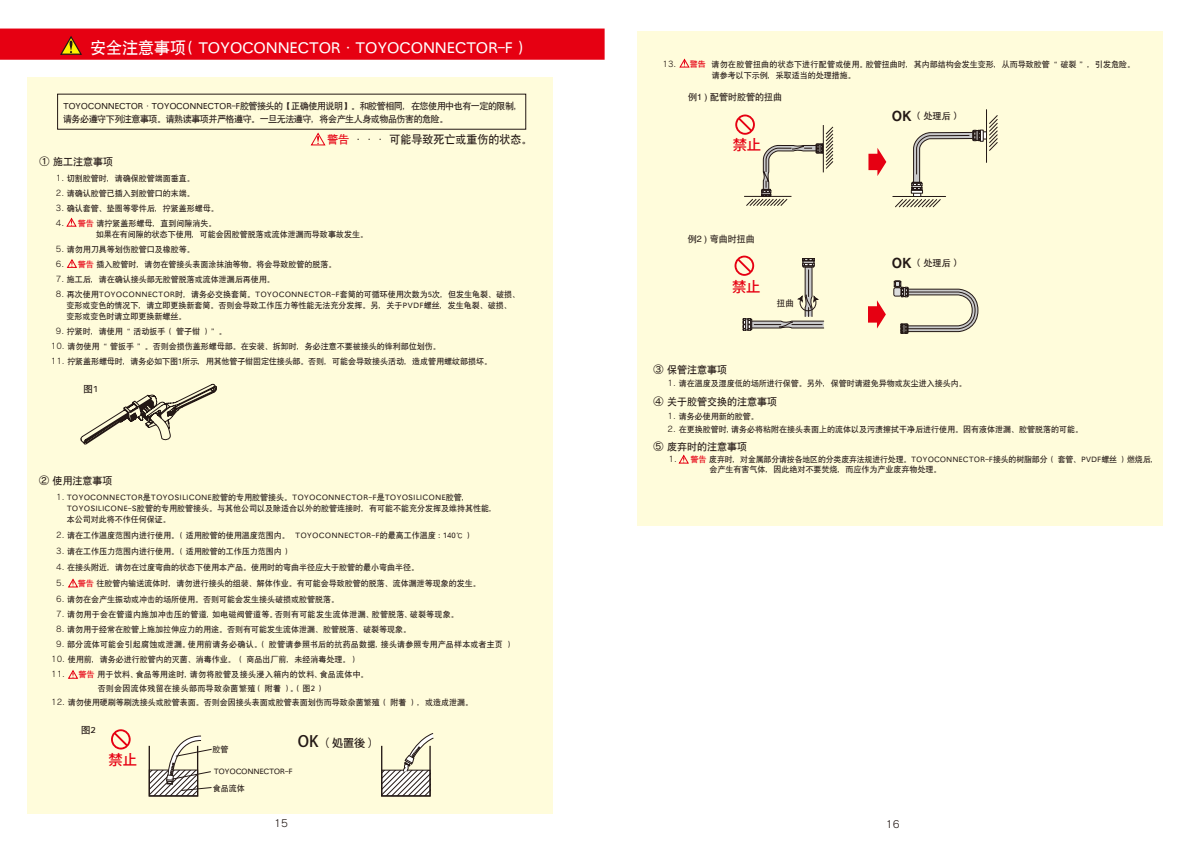
<style>
.page{position:relative;width:1191px;height:842px;background:#fff}
.page>*{position:absolute;margin:0;border:0;box-sizing:border-box;transform-origin:0 0}
.t1{font:16px "SIL Hei Med Jian";letter-spacing:-.05em;color:#fff}
.t2{font:500 14.2px "Koz Go Pro";color:#e60012}
.t3{font:500 11.1px "Koz Go Pro";color:#231815}
.t4{font:11px "SIL Hei Med Jian";color:#231815}
.t5{font:10px "SIL Hei Med Jian";color:#231815}
.t6{font:10px "Rodin Pro M";color:#231815}
.t7{font:9px/13px "SIL Hei Med Jian";letter-spacing:-.05em;color:#231815}
.t8{font:9px "SIL Hei Med Jian";color:#231815}
.t9{font:9px "SIL Hei Med Jian";letter-spacing:-.05em;color:#231815;scale:1.1 1}
.t10{font:8.5px "SIL Hei Med Jian";color:#231815}
.t11{font:8px/11px "SIL Hei Med Jian";color:#231815}
.t12{font:8px "SIL Hei Med Jian";letter-spacing:.03em;color:#231815}
.t13{font:8px/13.6px "SIL Hei Med Jian";letter-spacing:.04em;color:#231815;text-align:center}
.t14{font:8px "SIL Hei Med Jian";letter-spacing:-.05em;color:#231815}
.s1{font-family:"Rodin Pro DB"}
.s2{color:#e60012}
.s3{font-family:"Rodin Pro M"}
.s4{font-size:15.5px}
.s5{font-family:"Rodin Pro DB";color:#e60012}
.s6{font-family:"Helvetica"}
.s7{font-family:"Rodin Pro B";font-size:13px}
</style>
<div class="page">
<div style="left:0;top:29px;width:604px;height:31px;background:#e60012"></div>
<div style="left:27px;top:77px;width:526px;height:736px;background:#fffcdb"></div>
<svg style="left:67px;top:259px;width:10px;height:9px"></svg>
<svg style="left:66px;top:218px;width:11px;height:9px"></svg>
<svg style="left:80px;top:384px;width:137px;height:61px"></svg>
<svg style="left:68px;top:579px;width:10px;height:8px"></svg>
<svg style="left:68px;top:670px;width:10px;height:9px"></svg>
<div style="left:637px;top:31px;width:526px;height:494px;background:#fffcdb"></div>
<svg style="left:679px;top:59px;width:11px;height:9px"></svg>
<svg style="left:868px;top:300px;width:18px;height:29px"></svg>
<svg style="left:868px;top:148px;width:18px;height:28px"></svg>
<svg style="left:892px;top:109px;width:106px;height:99px"></svg>
<svg style="left:735px;top:115px;width:98px;height:91px"></svg>
<svg style="left:734px;top:256px;width:90px;height:75px"></svg>
<svg style="left:893px;top:280px;width:85px;height:54px"></svg>
<svg style="left:149px;top:735px;width:63px;height:62px"></svg>
<svg style="left:381px;top:733px;width:53px;height:64px"></svg>
<svg style="left:678px;top:455px;width:11px;height:9px"></svg>
<svg style="left:111px;top:729px;width:20px;height:20px"></svg>
<svg style="left:60px;top:36px;width:22px;height:19px"></svg>
<svg style="left:310px;top:132px;width:16px;height:14px"></svg>
<p class="t1" style="left:90px;top:37px;width:436px">安全注意事项( TOYOCONNECTOR・TOYOCONNECTOR-F )</p>
<p class="t7" style="left:63px;top:99px;width:461px">TOYOCONNECTOR・TOYOCONNECTOR-F胶管接头的【正确使用说明】。和胶管相同，在您使用中也有一定的限制，请务必遵守下列注意事项。请熟读事项并严格遵守。一旦无法遵守，将会产生人身或物品伤害的危险。</p>
<p class="t5" style="left:40px;top:155px;width:75px"><span class="s1">①</span> 施工注意事项</p>
<p class="t4" style="left:327px;top:132px;width:207px"><span class="s2">警告</span> ・・・ 可能导致死亡或重伤的状态。</p>
<p class="t11" style="left:56px;top:172px;width:141px"><span class="s3">1.</span> 切割胶管时，请确保胶管端面垂直。</p>
<p class="t11" style="left:56px;top:187px;width:141px"><span class="s3">2.</span> 请确认胶管已插入到胶管口的末端。</p>
<p class="t11" style="left:56px;top:202px;width:165px"><span class="s3">3.</span> 确认套管、垫圈等零件后，拧紧盖形螺母。</p>
<p class="t11" style="left:96px;top:217px;width:273px;text-indent:-40px"><span class="s3">4. 　</span> <span class="s2">警告</span>请拧紧盖形螺母，直到间隙消失。<br>如果在有间隙的状态下使用，可能会因胶管脱落或流体泄漏而导致事故发生。</p>
<p class="t11" style="left:56px;top:243px;width:141px"><span class="s3">5.</span> 请勿用刀具等划伤胶管口及橡胶等。</p>
<p class="t11" style="left:56px;top:258px;width:282px"><span class="s3">6. 　</span> <span class="s2">警告</span>插入胶管时，请勿在管接头表面涂抹油等物。将会导致胶管的脱落。</p>
<p class="t11" style="left:56px;top:273px;width:221px"><span class="s3">7.</span> 施工后，请在确认接头部无胶管脱落或流体泄漏后再使用。</p>
<p class="t11" style="left:67px;top:288px;width:455px;text-indent:-11px"><span class="s3">8.</span> 再次使用TOYOCONNECTOR时，请务必交换套筒。TOYOCONNECTOR-F套筒的可循环使用次数为5次，但发生龟裂、破损、变形或变色的情况下，请立即更换新套筒。否则会导致工作压力等性能无法充分发挥。另，关于PVDF螺丝，发生龟裂、破损、变形或变色时请立即更换新螺丝。</p>
<p class="t11" style="left:56px;top:325px;width:173px"><span class="s3">9.</span> 拧紧时，请使用“ 活动扳手（ 管子钳 ）”。</p>
<p class="t11" style="left:51px;top:340px;width:391px"><span class="s3">10.</span> 请勿使用“ 管扳手 ”。否则会损伤盖形螺母部。在安装、拆卸时，务必注意不要被接头的锋利部位划伤。</p>
<p class="t11" style="left:51px;top:355px;width:443px"><span class="s3">11.</span> 拧紧盖形螺母时，请务必如下图1所示，用其他管子钳固定住接头部。否则，可能会导致接头活动，造成管用螺纹部损坏。</p>
<p class="t9" style="left:83px;top:383px;width:15px">图1</p>
<p class="t5" style="left:39px;top:474px;width:75px"><span class="s1">②</span> 使用注意事项</p>
<p class="t11" style="left:67px;top:491px;width:432px;text-indent:-11px"><span class="s3">1.</span> TOYOCONNECTOR是TOYOSILICONE胶管的专用胶管接头。TOYOCONNECTOR-F是TOYOSILICONE胶管,<br>TOYOSILICONE-S胶管的专用胶管接头。与其他公司以及除适合以外的胶管连接时，有可能不能充分发挥及维持其性能，本公司对此将不作任何保证。</p>
<p class="t11" style="left:56px;top:529px;width:416px"><span class="s3">2.</span> 请在工作温度范围内进行使用。( 适用胶管的使用温度范围内。 TOYOCONNECTOR-F的最高工作温度 : 140℃ )</p>
<p class="t11" style="left:56px;top:545px;width:234px"><span class="s3">3.</span> 请在工作压力范围内进行使用。( 适用胶管的工作压力范围内 )</p>
<p class="t11" style="left:56px;top:561px;width:365px"><span class="s3">4.</span> 在接头附近，请勿在过度弯曲的状态下使用本产品。使用时的弯曲半径应大于胶管的最小弯曲半径。</p>
<p class="t11" style="left:56px;top:577px;width:426px"><span class="s3">5. 　</span> <span class="s2">警告</span> 往胶管内输送流体时，请勿进行接头的组装、解体作业。有可能会导致胶管的脱落、流体漏泄等现象的发生。</p>
<p class="t11" style="left:56px;top:593px;width:285px"><span class="s3">6.</span> 请勿在会产生振动或冲击的场所使用。否则可能会发生接头破损或胶管脱落。</p>
<p class="t12" style="left:56px;top:609px;width:404px"><span class="s3">7.</span> 请勿用于会在管道内施加冲击压的管道，如电磁阀管道等。否则有可能发生流体泄漏、胶管脱落、破裂等现象。</p>
<p class="t11" style="left:56px;top:623px;width:357px"><span class="s3">8.</span> 请勿用于经常在胶管上施加拉伸应力的用途。否则有可能发生流体泄漏、胶管脱落、破裂等现象。</p>
<p class="t12" style="left:56px;top:639px;width:459px"><span class="s3">9.</span> 部分流体可能会引起腐蚀或泄漏。使用前请务必确认。（ 胶管请参照书后的抗药品数据，接头请参照专用产品样本或者主页 ）</p>
<p class="t11" style="left:51px;top:653px;width:309px"><span class="s3">10.</span> 使用前，请务必进行胶管内的灭菌、消毒作业。（ 商品出厂前，未经消毒处理。）</p>
<p class="t13" style="left:51px;top:667px;width:319px"><span class="s3">11. 　</span> <span class="s2">警告</span>用于饮料、食品等用途时，请勿将胶管及接头浸入箱内的饮料、食品流体中。否则会因流体残留在接头部而导致杂菌繁殖（ 附着 ）。( 图2 )</p>
<p class="t11" style="left:51px;top:696px;width:423px"><span class="s3">12.</span> 请勿使用硬刷等刷洗接头或胶管表面。否则会因接头表面或胶管表面划伤而导致杂菌繁殖（ 附着 ），或造成泄漏。</p>
<p class="t9" style="left:81px;top:724px;width:15px">图2</p>
<p class="t2" style="left:108px;top:751px;width:30px">禁止</p>
<p class="t3" style="left:298px;top:736px;width:82px"><span class="s4">OK</span>（ 処置後 ）</p>
<p class="t11" style="left:212px;top:743px;width:17px">胶管</p>
<p class="t11" style="left:213px;top:782px;width:33px">食品流体</p>
<p class="t14" style="left:214px;top:766px;width:80px">TOYOCONNECTOR-F</p>
<p class="t11" style="left:712px;top:58px;width:425px;line-height:11.6px;text-indent:-49px"><span class="s3">13. 　</span> <span class="s5">警告</span> 请勿在胶管扭曲的状态下进行配管或使用。胶管扭曲时，其内部结构会发生变形，从而导致胶管“ 破裂 ”，引发危险。请参考以下示例，采取适当的处理措施。</p>
<p class="t8" style="left:688px;top:91px;width:96px">例<span class="s6">1 )</span> 配管时胶管的扭曲</p>
<p class="t2" style="left:732px;top:136px;width:30px">禁止</p>
<p class="t7" style="left:687px;top:231px;width:69px">例<span class="s6">2 )</span> 弯曲时扭曲</p>
<p class="t2" style="left:732px;top:277px;width:30px">禁止</p>
<p class="t10" style="left:777px;top:297px;width:18px">扭曲</p>
<p class="t7" style="left:891px;top:108px;width:72px"><span class="s7">OK</span> <span class="s1">（</span> 处理后 <span class="s1">）</span></p>
<p class="t7" style="left:891px;top:256px;width:72px"><span class="s7">OK</span> <span class="s1">（</span> 处理后 <span class="s1">）</span></p>
<p class="t5" style="left:653px;top:363px;width:75px"><span class="s1">③</span> 保管注意事项</p>
<p class="t11" style="left:667px;top:377px;width:301px"><span class="s3">1.</span> 请在温度及湿度低的场所进行保管。另外，保管时请避免异物或灰尘进入接头内。</p>
<p class="t5" style="left:653px;top:395px;width:125px"><span class="s1">④</span> 关于胶管交换的注意事项</p>
<p class="t11" style="left:667px;top:410px;width:93px"><span class="s3">1.</span> 请务必使用新的胶管。</p>
<p class="t11" style="left:667px;top:423px;width:417px"><span class="s3">2.</span> 在更换胶管时, 请务必将粘附在接头表面上的流体以及污渍擦拭干净后进行使用。因有液体泄漏、胶管脱落的可能。</p>
<p class="t5" style="left:653px;top:440px;width:95px"><span class="s1">⑤</span> 废弃时的注意事项</p>
<p class="t11" style="left:709px;top:453px;width:450px;line-height:10px;text-indent:-41px"><span class="s3">1. 　</span> <span class="s2">警告</span>废弃时，对金属部分请按各地区的分类废弃法规进行处理。TOYOCONNECTOR-F接头的树脂部分（ 套管、PVDF螺丝）燃烧后，会产生有害气体，因此绝对不要焚烧，而应作为产业废弃物处理。</p>
<p class="t6" style="left:274px;top:817px;width:15px">15</p>
<p class="t6" style="left:886px;top:818px;width:15px">16</p>
</div>
